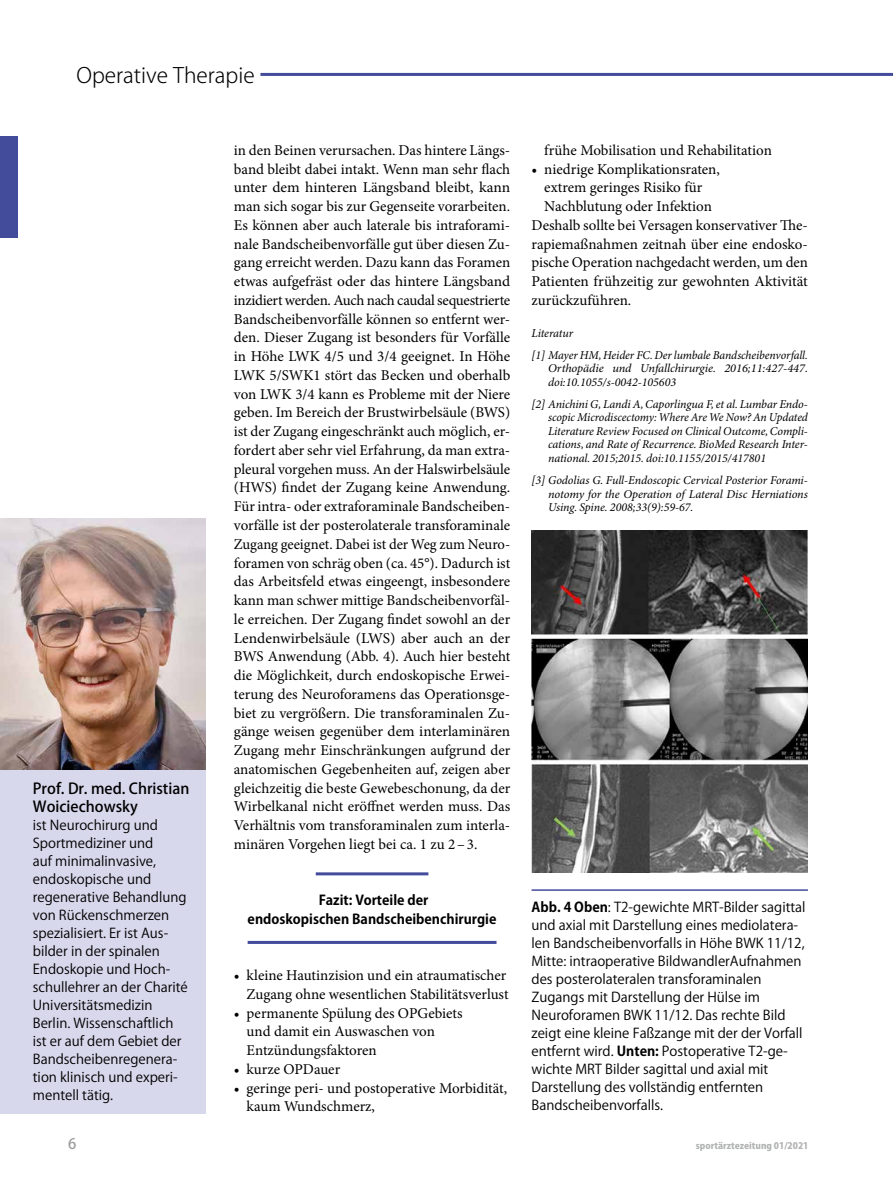
<style>
.page{position:relative;width:893px;height:1191px;background:#fff}
.page>*{position:absolute;margin:0;border:0;box-sizing:border-box;transform-origin:0 0}
.t1{font:300 21px "Koz Go Pro";color:#000}
.t2{font:15px/18.8px "Minion Pro";color:#000}
.t3{font:500 15px/18px "Koz Go Pro";color:#000}
.t4{font:500 14.7px "Koz Go Pro";color:#9c9d9d}
.t5{font:13.5px/18px "Koz Go Pro";color:#000}
.t6{font:700 13.5px/18.8px "Koz Go Pro";color:#000;text-align:center}
.t7{font:italic 12px/13.5px "Minion Pro";letter-spacing:-.005em;color:#000}
.t8{font:800 9px "Koz Go Pro";color:#b1b2b3}
.s1{font-weight:700}
</style>
<div class="page">
<hr style="left:260px;top:73px;width:633px;height:3px;background:#434b9b">
<div style="left:0;top:136px;width:18px;height:102px;background:#434b9b"></div>
<div style="left:0;top:762px;width:205px;height:351px;background:#d8d8ed"></div>
<img style="left:0;top:518px;width:205px;height:251px">
<hr style="left:316px;top:872px;width:112px;height:3px;background:#434b9b">
<hr style="left:248px;top:941px;width:248px;height:3px;background:#434b9b">
<img style="left:531px;top:530px;width:277px;height:342px">
<hr style="left:531px;top:889px;width:277px;height:2px;background:#434b9b">
<h1 class="t1" style="left:77px;top:61px;width:180px">Operative Therapie</h1>
<p class="t3" style="left:33px;top:780px;width:158px">Prof. Dr. med. Christian<br>Woiciechowsky</p>
<p class="t5" style="left:33px;top:816px;width:157px">ist Neurochirurg und<br>Sportmediziner und<br>auf minimalinvasive, endoskopische und regenerative Behandlung von Rückenschmerzen spezialisiert. Er ist Aus&shy;bilder in der spinalen<br>Endoskopie und Hoch&shy;schullehrer an der Charité<br>Universitätsmedizin<br>Berlin. Wissenschaftlich ist er auf dem Gebiet der<br>Bandscheibenregenera&shy;tion klinisch und experi&shy;mentell tätig.</p>
<p class="t4" style="left:68px;top:1134px;width:10px">6</p>
<p class="t2" style="left:234px;top:141px;width:278px;text-align:justify">in den Beinen verursachen. Das hintere Längs&shy;band bleibt dabei intakt. Wenn man sehr flach unter dem hinteren Längsband bleibt, kann man sich sogar bis zur Gegenseite vorarbeiten.<br>Es können aber auch laterale bis intraforami&shy;nale Bandscheibenvorfälle gut über diesen Zu&shy;gang erreicht werden. Dazu kann das Foramen etwas aufgefräst oder das hintere Längsband inzidiert werden. Auch nach caudal sequestrierte Bandscheibenvorfälle können so entfernt wer&shy;den. Dieser Zugang ist besonders für Vorfälle in Höhe LWK 4/5 und 3/4 geeignet. In Höhe LWK 5/SWK1 stört das Becken und oberhalb von LWK 3/4 kann es Probleme mit der Niere geben. Im Bereich der Brustwirbelsäule (BWS) ist der Zugang eingeschränkt auch möglich, er&shy;fordert aber sehr viel Erfahrung, da man extra&shy;pleural vorgehen muss. An der Halswirbelsäule (HWS) findet der Zugang keine Anwendung.<br>Für intra- oder extraforaminale Bandscheiben&shy;vorfälle ist der posterolaterale transforaminale Zugang geeignet. Dabei ist der Weg zum Neuro&shy;foramen von schräg oben (ca. 45°). Dadurch ist das Arbeitsfeld etwas eingeengt, insbesondere kann man schwer mittige Bandscheibenvorfäl&shy;le erreichen. Der Zugang findet sowohl an der Lendenwirbelsäule (LWS) aber auch an der BWS Anwendung (Abb. 4). Auch hier besteht die Möglichkeit, durch endoskopische Erwei&shy;terung des Neuroforamens das Operationsge&shy;biet zu vergrößern. Die transforaminalen Zu&shy;gänge weisen gegenüber dem interlaminären Zugang mehr Einschränkungen aufgrund der anatomischen Gegebenheiten auf, zeigen aber gleichzeitig die beste Gewebeschonung, da der Wirbelkanal nicht eröffnet werden muss. Das Verhältnis vom transforaminalen zum interla&shy;minären Vorgehen liegt bei ca. 1 zu 2–3.</p>
<p class="t6" style="left:248px;top:891px;width:250px">Fazit: Vorteile der<br>endoskopischen Bandscheibenchirurgie</p>
<p class="t2" style="left:234px;top:966px;width:276px;text-align:right">• kleine Hautinzision und ein atraumatischer<br>Zugang ohne wesentlichen Stabilitätsverlust</p>
<p class="t2" style="left:247px;top:1003px;width:217px;text-indent:-13px">• permanente Spülung des OPGebiets und damit ein Auswaschen von<br>Entzündungsfaktoren</p>
<p class="t2" style="left:234px;top:1059px;width:108px">• kurze OPDauer</p>
<p class="t2" style="left:247px;top:1078px;width:262px;text-indent:-13px">• geringe peri- und postoperative Morbidität, kaum Wundschmerz,</p>
<p class="t2" style="left:544px;top:141px;width:229px">frühe Mobilisation und Rehabilitation</p>
<p class="t2" style="left:532px;top:159px;width:190px">• niedrige Komplikationsraten,</p>
<p class="t2" style="left:544px;top:178px;width:160px">extrem geringes Risiko für</p>
<p class="t2" style="left:544px;top:197px;width:169px">Nachblutung oder Infektion</p>
<p class="t2" style="left:532px;top:216px;width:278px">Deshalb sollte bei Versagen konservativer The-</p>
<p class="t2" style="left:532px;top:234px;width:278px">rapiemaßnahmen zeitnah über eine endosko-</p>
<p class="t2" style="left:531px;top:253px;width:278px">pische Operation nachgedacht werden, um den</p>
<p class="t2" style="left:531px;top:272px;width:278px">Patienten frühzeitig zur gewohnten Aktivität</p>
<p class="t2" style="left:531px;top:291px;width:101px">zurückzuführen.</p>
<p class="t7" style="left:531px;top:322px;width:278px;line-height:22px">Literatur<br>[1] Mayer HM, Heider FC. Der lumbale Bandscheibenvorfall.</p>
<p class="t7" style="left:548px;top:362px;width:261px">Orthopädie und Unfallchirurgie. 2016;11:427-447. doi:10.1055/s-0042-105603</p>
<p class="t7" style="left:548px;top:398px;width:261px;text-align:justify;text-indent:-17px">[2] Anichini G, Landi A, Caporlingua F, et al. Lumbar Endo&shy;scopic Microdiscectomy: Where Are We Now? An Updated Literature Review Focused on Clinical Outcome, Compli&shy;cations, and Rate of Recurrence. BioMed Research Inter&shy;national. 2015;2015. doi:10.1155/2015/417801</p>
<p class="t7" style="left:548px;top:474px;width:261px;text-align:justify;text-indent:-17px">[3] Godolias G. Full-Endoscopic Cervical Posterior Forami&shy;notomy for the Operation of Lateral Disc Herniations Using. Spine. 2008;33(9):59-67.</p>
<p class="t5" style="left:531px;top:898px;width:275px"><span class="s1">Abb. 4 Oben</span>: T2-gewichte MRT-Bilder sagittal und axial mit Darstellung eines mediolatera&shy;len Bandscheibenvorfalls in Höhe BWK 11/12, Mitte: intraoperative BildwandlerAufnahmen des posterolateralen transforaminalen Zugangs mit Darstellung der Hülse im Neuroforamen BWK 11/12. Das rechte Bild zeigt eine kleine Faßzange mit der der Vorfall entfernt wird. <span class="s1">Unten:</span> Postoperative T2-ge&shy;wichte MRT Bilder sagittal und axial mit Darstellung des vollständig entfernten Bandscheibenvorfalls.</p>
<p class="t8" style="left:696px;top:1139px;width:114px">sportärztezeitung 01/2021</p>
</div>
